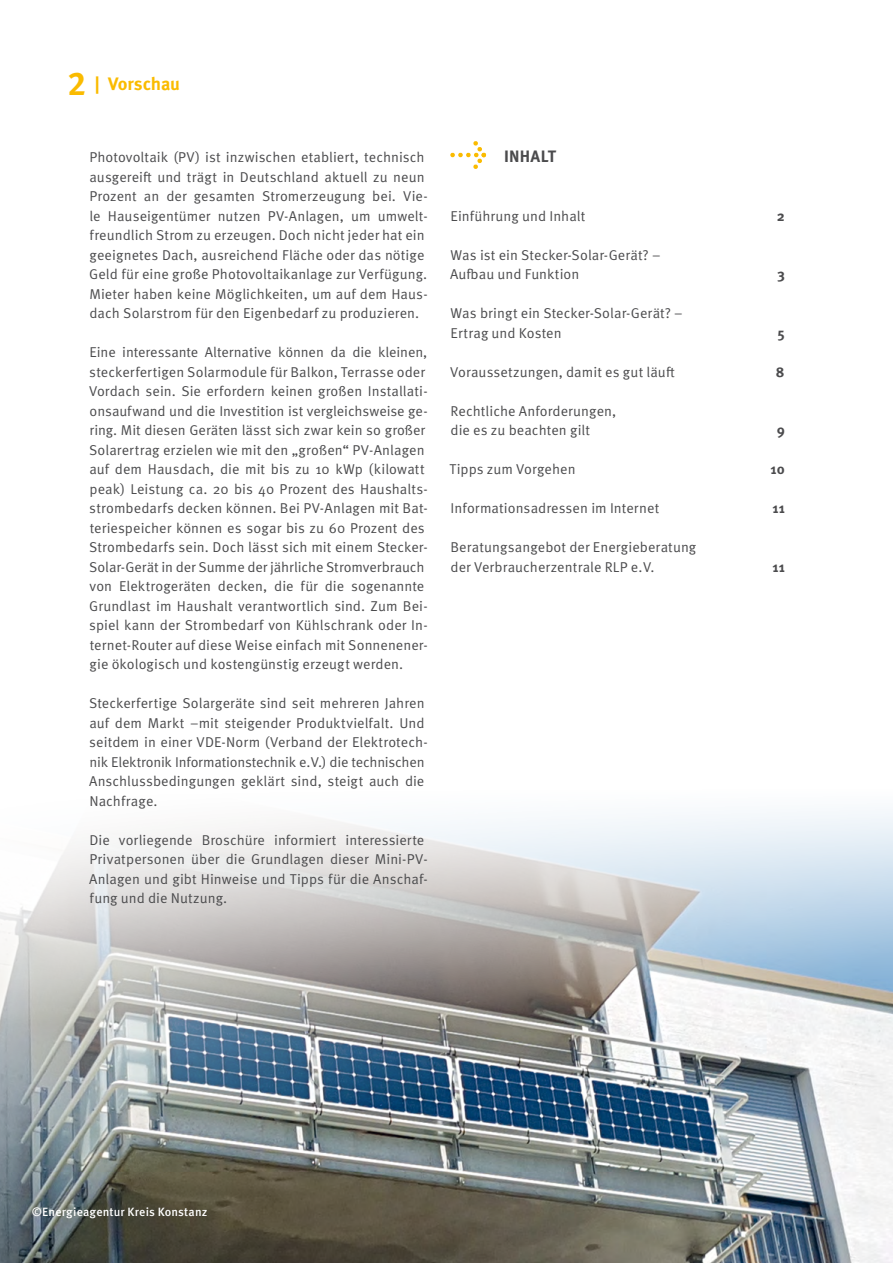
<style>
.page{position:relative;width:893px;height:1263px;background:#fff}
.page>*{position:absolute;margin:0;border:0;box-sizing:border-box;transform-origin:0 0}
.Ü1{font:700 33px "Meta OT";color:#fabb00}
.Ü3{font:700 18px "Meta OT";letter-spacing:-.01em;color:#fabb00}
.Ü2{font:700 16.5px "Meta OT";letter-spacing:.015em;color:#4b4b4d}
.Fließtext{font:14.25px/19.5px "Meta OT Norm";letter-spacing:.005em;color:#4b4b4d}
.Fließtext-2{font:700 14.25px "Meta OT";color:#4b4b4d}
.Fließtext-3{font:500 12px "Meta OT";letter-spacing:.015em;color:#fff}
</style>
<div class="page">
<img style="left:0;top:811px;width:893px;height:452px">
<svg style="left:450px;top:141px;width:36px;height:28px"></svg>
<p class="Ü1" style="left:67px;top:63px;width:20px">2</p>
<p class="Ü3" style="left:95px;top:73px;width:87px">| Vorschau</p>
<p class="Fließtext" style="left:89px;top:148px;width:340px">Photovoltaik (PV) ist inzwischen etabliert, technisch ausgereift und trägt in Deutschland aktuell zu neun Prozent an der gesamten Stromerzeugung bei. Vie&shy;le Hauseigentümer nutzen PV-Anlagen, um umwelt&shy;freundlich Strom zu erzeugen. Doch nicht jeder hat ein geeignetes Dach, ausreichend Fläche oder das nötige Geld für eine große Photovoltaikanlage zur Verfügung.<br>Mieter haben keine Möglichkeiten, um auf dem Haus&shy;dach Solarstrom für den Eigenbedarf zu produzieren.</p>
<p class="Fließtext" style="left:89px;top:343px;width:340px">Eine interessante Alternative können da die kleinen, steckerfertigen Solarmodule für Balkon, Terrasse oder Vordach sein. Sie erfordern keinen großen Installati&shy;onsaufwand und die Investition ist vergleichsweise ge&shy;ring. Mit diesen Geräten lässt sich zwar kein so großer Solarertrag erzielen wie mit den „großen“ PV-Anlagen auf dem Hausdach, die mit bis zu 10 kWp (kilowatt peak) Leistung ca. 20 bis 40 Prozent des Haushalts&shy;strombedarfs decken können. Bei PV-Anlagen mit Bat&shy;teriespeicher können es sogar bis zu 60 Prozent des Strombedarfs sein. Doch lässt sich mit einem Stecker-Solar-Gerät in der Summe der jährliche Stromverbrauch von Elektrogeräten decken, die für die sogenannte Grundlast im Haushalt verantwortlich sind. Zum Bei&shy;spiel kann der Strombedarf von Kühlschrank oder In&shy;ternet-Router auf diese Weise einfach mit Sonnenener&shy;gie ökologisch und kostengünstig erzeugt werden.</p>
<p class="Fließtext" style="left:89px;top:694px;width:340px">Steckerfertige Solargeräte sind seit mehreren Jahren auf dem Markt –mit steigender Produktvielfalt. Und seitdem in einer VDE-Norm (Verband der Elektrotech&shy;nik Elektronik Informationstechnik e.V.) die technischen Anschlussbedingungen geklärt sind, steigt auch die Nachfrage.</p>
<p class="Fließtext" style="left:89px;top:830px;width:340px">Die vorliegende Broschüre informiert interessierte Privatpersonen über die Grundlagen dieser Mini-PV-Anlagen und gibt Hinweise und Tipps für die Anschaf&shy;fung und die Nutzung.</p>
<p class="Ü2" style="left:504px;top:146px;width:54px">INHALT</p>
<p class="Fließtext" style="left:450px;top:206px;width:136px">Einführung und Inhalt</p>
<p class="Fließtext-2" style="left:777px;top:207px;width:10px">2</p>
<p class="Fließtext" style="left:450px;top:245px;width:212px">Was ist ein Stecker-Solar-Gerät? –<br>Aufbau und Funktion</p>
<p class="Fließtext-2" style="left:777px;top:265px;width:9px">3</p>
<p class="Fließtext" style="left:450px;top:304px;width:234px">Was bringt ein Stecker-Solar-Gerät? –<br>Ertrag und Kosten</p>
<p class="Fließtext-2" style="left:777px;top:324px;width:9px">5</p>
<p class="Fließtext" style="left:450px;top:362px;width:226px">Voraussetzungen, damit es gut läuft</p>
<p class="Fließtext-2" style="left:776px;top:363px;width:10px">8</p>
<p class="Fließtext" style="left:450px;top:401px;width:167px">Rechtliche Anforderungen, die es zu beachten gilt</p>
<p class="Fließtext-2" style="left:777px;top:421px;width:10px">9</p>
<p class="Fließtext" style="left:449px;top:460px;width:128px">Tipps zum Vorgehen</p>
<p class="Fließtext-2" style="left:771px;top:460px;width:16px">10</p>
<p class="Fließtext" style="left:451px;top:499px;width:210px">Informationsadressen im Internet</p>
<p class="Fließtext-2" style="left:773px;top:499px;width:14px">11</p>
<p class="Fließtext" style="left:450px;top:538px;width:247px">Beratungsangebot der Energieberatung der Verbraucherzentrale RLP e.V.</p>
<p class="Fließtext-2" style="left:773px;top:558px;width:14px">11</p>
<p class="Fließtext-3" style="left:32px;top:1204px;width:177px">©Energieagentur Kreis Konstanz</p>
</div>
